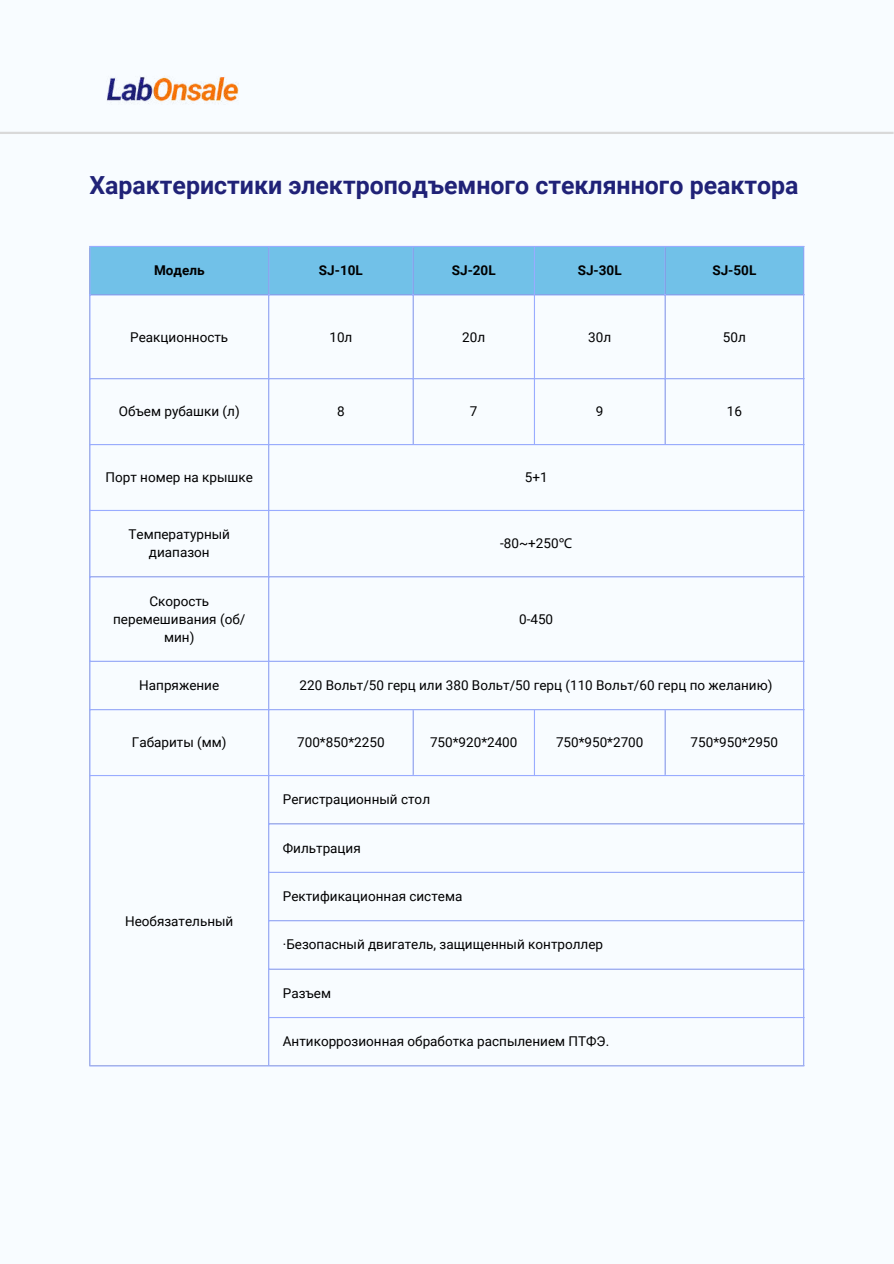
<style>
.page{position:relative;width:894px;height:1264px;background:#fff}
.page>*{position:absolute;margin:0;border:0;box-sizing:border-box;transform-origin:0 0}
.t1{font:700 24.9px "Roboto";color:#202277}
.t2{font:13.5px/18px "Roboto";color:#000;text-align:center}
.t3{font:700 13.5px "Roboto";color:#000}
.s1{font-family:"Noto Sans"}
</style>
<div class="page">
<div style="left:0;top:0;width:893px;height:1263px;background:#f8fcff"></div>
<hr style="left:0;top:132px;width:893px;height:2px;background:#d9d9d9">
<img style="left:107px;top:76px;width:132px;height:28px">
<div style="left:90px;top:247px;width:712px;height:47px;background:#71c1e8"></div>
<hr style="left:89px;top:247px;width:1px;height:818px;background:#99acff">
<hr style="left:268px;top:247px;width:1px;height:818px;background:#99acff">
<hr style="left:412px;top:247px;width:1px;height:197px;background:#99acff">
<hr style="left:412px;top:710px;width:1px;height:65px;background:#99acff">
<hr style="left:533px;top:247px;width:2px;height:197px;background:#99acff">
<hr style="left:533px;top:710px;width:2px;height:65px;background:#99acff">
<hr style="left:664px;top:247px;width:1px;height:197px;background:#99acff">
<hr style="left:664px;top:710px;width:1px;height:65px;background:#99acff">
<hr style="left:802px;top:247px;width:2px;height:818px;background:#99acff">
<hr style="left:89px;top:246px;width:715px;height:1px;background:#99acff">
<hr style="left:89px;top:294px;width:715px;height:1px;background:#99acff">
<hr style="left:89px;top:378px;width:715px;height:1px;background:#99acff">
<hr style="left:89px;top:444px;width:715px;height:1px;background:#99acff">
<hr style="left:89px;top:510px;width:715px;height:1px;background:#99acff">
<hr style="left:89px;top:576px;width:715px;height:1px;background:#99acff">
<hr style="left:89px;top:660px;width:715px;height:2px;background:#99acff">
<hr style="left:89px;top:709px;width:715px;height:1px;background:#99acff">
<hr style="left:89px;top:775px;width:715px;height:1px;background:#99acff">
<hr style="left:268px;top:823px;width:536px;height:1px;background:#99acff">
<hr style="left:268px;top:871px;width:536px;height:1px;background:#99acff">
<hr style="left:268px;top:920px;width:536px;height:1px;background:#99acff">
<hr style="left:268px;top:968px;width:536px;height:1px;background:#99acff">
<hr style="left:268px;top:1016px;width:536px;height:2px;background:#99acff">
<hr style="left:89px;top:1065px;width:715px;height:1px;background:#99acff">
<h1 class="t1" style="left:89px;top:171px;width:710px">Характеристики электроподъемного стеклянного реактора</h1>
<p class="t3" style="left:154px;top:263px;width:52px">Модель</p>
<p class="t3" style="left:319px;top:263px;width:45px">SJ-10L</p>
<p class="t3" style="left:451px;top:263px;width:45px">SJ-20L</p>
<p class="t3" style="left:577px;top:263px;width:45px">SJ-30L</p>
<p class="t3" style="left:712px;top:263px;width:45px">SJ-50L</p>
<p class="t2" style="left:130px;top:328px;width:99px">Реакционность</p>
<p class="t2" style="left:329px;top:328px;width:24px">10л</p>
<p class="t2" style="left:462px;top:328px;width:24px">20л</p>
<p class="t2" style="left:588px;top:328px;width:24px">30л</p>
<p class="t2" style="left:722px;top:328px;width:24px">50л</p>
<p class="t2" style="left:119px;top:403px;width:122px">Объем рубашки (л)</p>
<p class="t2" style="left:337px;top:403px;width:9px">8</p>
<p class="t2" style="left:470px;top:403px;width:9px">7</p>
<p class="t2" style="left:595px;top:403px;width:9px">9</p>
<p class="t2" style="left:726px;top:403px;width:17px">16</p>
<p class="t2" style="left:105px;top:468px;width:149px">Порт номер на крышке</p>
<p class="t2" style="left:524px;top:468px;width:24px">5+1</p>
<p class="t2" style="left:128px;top:525px;width:103px">Температурный диапазон</p>
<p class="t2" style="left:500px;top:534px;width:73px">-80~+250<span class="s1">℃</span></p>
<p class="t2" style="left:113px;top:592px;width:134px">Скорость перемешивания (об/ мин)</p>
<p class="t2" style="left:519px;top:610px;width:36px">0-450</p>
<p class="t2" style="left:139px;top:676px;width:81px">Напряжение</p>
<p class="t2" style="left:299px;top:676px;width:474px">220 Вольт/50 герц или 380 Вольт/50 герц (110 Вольт/60 герц по желанию)</p>
<p class="t2" style="left:132px;top:733px;width:96px">Габариты (мм)</p>
<p class="t2" style="left:297px;top:733px;width:89px">700*850*2250</p>
<p class="t2" style="left:430px;top:733px;width:89px">750*920*2400</p>
<p class="t2" style="left:556px;top:733px;width:89px">750*950*2700</p>
<p class="t2" style="left:690px;top:733px;width:89px">750*950*2950</p>
<p class="t2" style="left:125px;top:912px;width:110px">Необязательный</p>
<p class="t2" style="left:283px;top:790px;width:149px">Регистрационный стол</p>
<p class="t2" style="left:283px;top:839px;width:79px">Фильтрация</p>
<p class="t2" style="left:283px;top:887px;width:181px">Ректификационная система</p>
<p class="t2" style="left:283px;top:935px;width:322px">·Безопасный двигатель, защищенный контроллер</p>
<p class="t2" style="left:283px;top:984px;width:50px">Разъем</p>
<p class="t2" style="left:283px;top:1032px;width:328px">Антикоррозионная обработка распылением ПТФЭ.</p>
</div>
